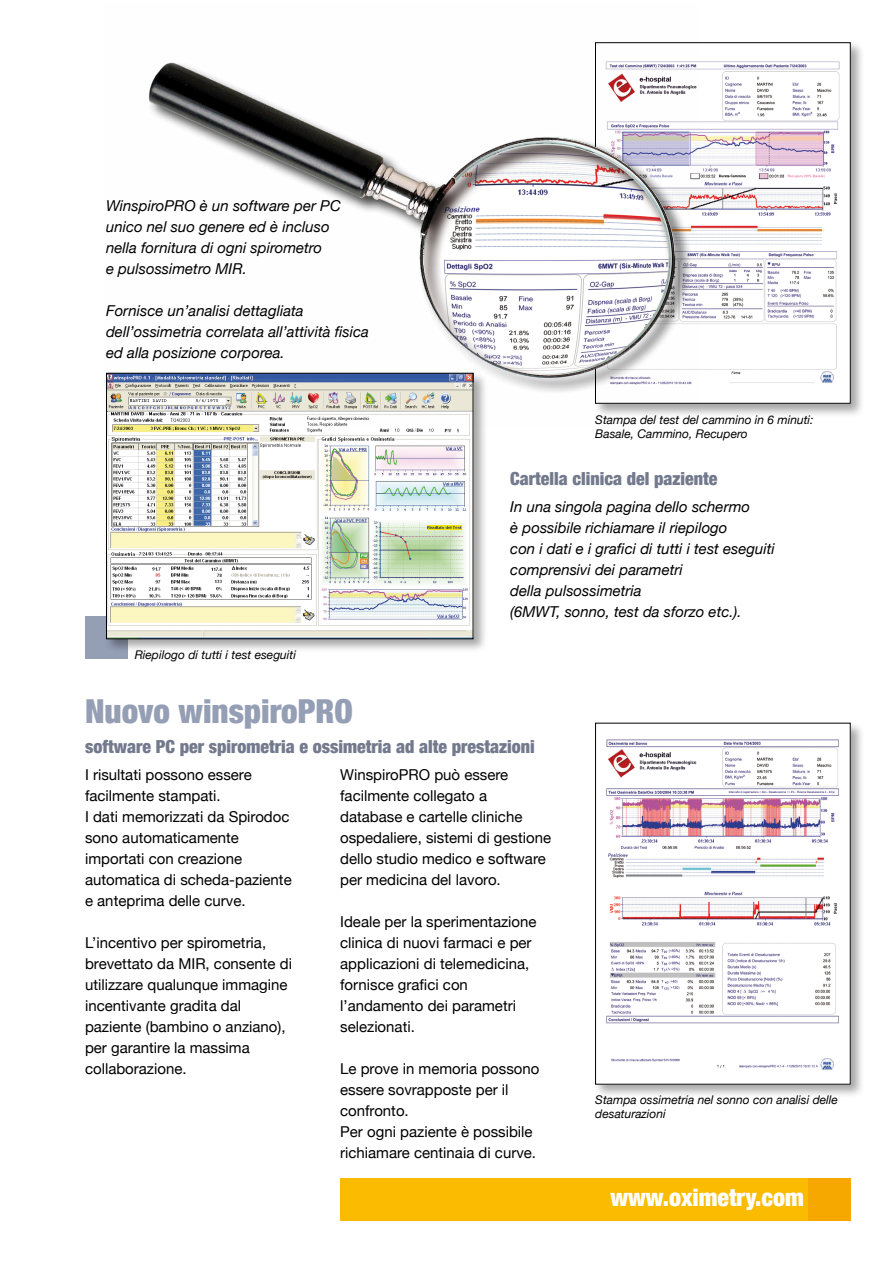
<style>
.page{position:relative;width:893px;height:1263px;background:#fff}
.page>*{position:absolute;margin:0;border:0;box-sizing:border-box;transform-origin:0 0}
.t1{font:900 condensed 33px "Helvetica Neue";color:#949eb4}
.t2{font:900 condensed 24px "Helvetica Neue";color:#fff}
.t3{font:900 condensed 18px "Helvetica Neue";color:#737a8d}
.t4{font:15px/21px "Helvetica Neue";color:#000}
.t5{font:italic 15px/21px "Helvetica Neue";color:#000}
.t6{font:italic 12px/14.4px "Helvetica Neue";color:#000}
</style>
<div class="page">
<div style="left:85px;top:617px;width:43px;height:42px;background:#949eb4"></div>
<div style="left:593px;top:41px;width:272px;height:377px;background:#000;opacity:.35"></div>
<img style="left:699px;top:45px;width:149px;height:356px">
<div style="left:104px;top:371px;width:384px;height:283px;background:#000;opacity:.35"></div>
<img style="left:108px;top:425px;width:363px;height:212px">
<div style="left:593px;top:721px;width:272px;height:378px;background:#000;opacity:.35"></div>
<img style="left:597px;top:725px;width:251px;height:357px">
<img style="left:105px;top:41px;width:594px;height:384px">
<div style="left:340px;top:1178px;width:468px;height:42px;background:#fabb00"></div>
<div style="left:808px;top:1178px;width:42px;height:42px;background:#f7a800"></div>
<p class="t5" style="left:106px;top:195px;width:236px">WinspiroPRO è un software per PC unico nel suo genere ed è incluso nella fornitura di ogni spirometro<br>e pulsossimetro MIR.</p>
<p class="t5" style="left:106px;top:300px;width:264px">Fornisce un’analisi dettagliata dell’ossimetria correlata all’attività fisica ed alla posizione corporea.</p>
<p class="t6" style="left:135px;top:647px;width:163px">Riepilogo di tutti i test eseguiti</p>
<h1 class="t1" style="left:85px;top:691px;width:269px">Nuovo winspiroPRO</h1>
<p class="t6" style="left:595px;top:412px;width:220px">Stampa del test del cammino in 6 minuti:<br>Basale, Cammino, Recupero</p>
<p class="t3" style="left:510px;top:468px;width:209px">Cartella clinica del paziente</p>
<p class="t5" style="left:510px;top:496px;width:266px">In una singola pagina dello schermo<br>è possibile richiamare il riepilogo<br>con i dati e i grafici di tutti i test eseguiti comprensivi dei parametri<br>della pulsossimetria<br>(6MWT, sonno, test da sforzo etc.).</p>
<p class="t3" style="left:85px;top:735px;width:451px">software PC per spirometria e ossimetria ad alte prestazioni</p>
<p class="t4" style="left:85px;top:764px;width:208px">I risultati possono essere facilmente stampati.<br>I dati memorizzati da Spirodoc sono automaticamente importati con creazione automatica di scheda-paziente e anteprima delle curve.</p>
<p class="t4" style="left:85px;top:932px;width:208px">L’incentivo per spirometria, brevettato da MIR, consente di utilizzare qualunque immagine incentivante gradita dal paziente (bambino o anziano), per garantire la massima collaborazione.</p>
<p class="t4" style="left:340px;top:764px;width:212px">WinspiroPRO può essere facilmente collegato a database e cartelle cliniche ospedaliere, sistemi di gestione dello studio medico e software per medicina del lavoro.</p>
<p class="t4" style="left:340px;top:911px;width:198px">Ideale per la sperimentazione clinica di nuovi farmaci e per applicazioni di telemedicina, fornisce grafici con l’andamento dei parametri selezionati.</p>
<p class="t4" style="left:340px;top:1058px;width:201px">Le prove in memoria possono essere sovrapposte per il confronto.<br>Per ogni paziente è possibile richiamare centinaia di curve.</p>
<p class="t6" style="left:595px;top:1092px;width:244px">Stampa ossimetria nel sonno con analisi delle desaturazioni</p>
<h2 class="t2" style="left:610px;top:1182px;width:195px">www.oximetry.com</h2>
</div>
